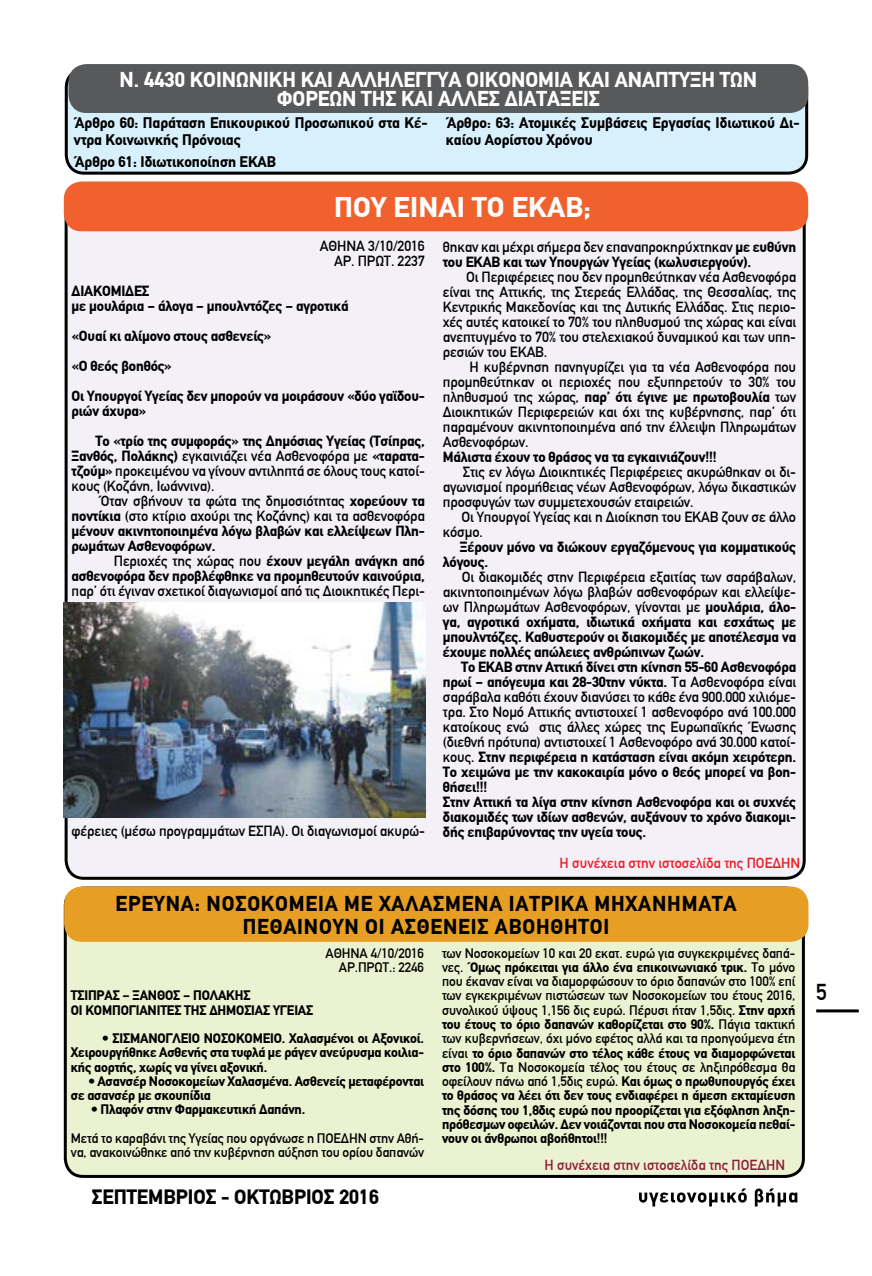
<style>
.page{position:relative;width:872px;height:1276px;background:#fff}
.page>*{position:absolute;margin:0;border:0;box-sizing:border-box;transform-origin:0 0}
.t1{font:700 27.75px "CF Din";letter-spacing:.01em;color:#fff;scale:1.05 1}
.t2{font:22.5px "CF Din";color:#000}
.t3{font:700 21px "CF Din";color:#fff}
.t4{font:700 21px/22.5px "CF Din";letter-spacing:.04em;color:#000;text-align:center}
.t5{font:700 20.25px "CF Din";color:#000}
.t6{font:700 15px/16.5px "CF Din";color:#000}
.t7{font:700 14.4px/15px "CF Din";letter-spacing:-.01em;color:#000}
.t8{font:14.4px/15px "CF Din";letter-spacing:-.01em;color:#000;text-align:justify}
.t9{font:14.25px "CF Din";color:#ed1d24}
.t10{font:14.25px "CF Din";color:#8b1e36}
.t11{font:700 13.5px/14.2px "CF Din";letter-spacing:-.01em;color:#000}
.t12{font:13.5px/14.2px "CF Din";letter-spacing:-.01em;color:#000;text-align:right}
.s1{font-weight:700}
.s2{font-weight:400}
</style>
<div class="page">
<svg style="left:639px;top:1188px;width:158px;height:18px"></svg>
<hr style="left:816px;top:1009px;width:42px;height:3px;background:#000">
<div style="left:66px;top:190px;width:738px;height:688px;background:#f3f0f8;border-radius:18px"></div>
<div style="left:64px;top:181px;width:744px;height:50px;background:#f1612e;border-radius:18px"></div>
<img style="left:64px;top:603px;width:361px;height:215px">
<div style="left:66px;top:70px;width:740px;height:103px;background:#d7f0fc;border-radius:18px"></div>
<div style="left:65px;top:68px;width:743px;height:107px;border:3px solid #000;border-radius:18px"></div>
<div style="left:68px;top:64px;width:740px;height:49px;background:#58595b;border-radius:18px"></div>
<div style="left:65px;top:888px;width:738px;height:288px;background:#ebf2d1;border-radius:18px"></div>
<div style="left:64px;top:886px;width:741px;height:292px;border:3px solid #000;border-radius:18px"></div>
<div style="left:64px;top:886px;width:744px;height:56px;background:#e69f24;border-radius:18px"></div>
<h3 class="t3" style="left:120px;top:64px;width:96px">Ν. 4430 Κοινωνικ</h3>
<h3 class="t3" style="left:282px;top:64px;width:30px">ή και</h3>
<h3 class="t3" style="left:338px;top:64px;width:79px">Αλληλέγγυα</h3>
<h3 class="t3" style="left:466px;top:64px;width:26px">Οικονομία</h3>
<h3 class="t3" style="left:577px;top:64px;width:11px">και</h3>
<h3 class="t3" style="left:614px;top:64px;width:14px">ανάπτυξη</h3>
<h3 class="t3" style="left:719px;top:64px;width:14px">των</h3>
<h3 class="t3" style="left:277px;top:83px;width:14px">φορέων</h3>
<h3 class="t3" style="left:361px;top:83px;width:13px">της</h3>
<h3 class="t3" style="left:401px;top:83px;width:11px">και</h3>
<h3 class="t3" style="left:438px;top:83px;width:79px">άλλες διατάξεις</h3>
<p class="t6" style="left:74px;top:115px;width:355px">Άρθρο 60: Παράταση Επικουρικού Προσωπικού στα Κέ&shy;ντρα Κοινωινκής Πρόνοιας</p>
<p class="t6" style="left:74px;top:154px;width:204px">Άρθρο 61: Ιδιωτικοποίηση ΕΚΑΒ</p>
<p class="t6" style="left:446px;top:115px;width:355px">Άρθρο: 63: Ατομικές Συμβάσεις Εργασίας Ιδιωτικού Δι&shy;καίου Αορίστου Χρόνου</p>
<h1 class="t1" style="left:334px;top:187px;width:71px">Που είναι</h1>
<h1 class="t1" style="left:472px;top:187px;width:115px">το ΕΚΑΒ;</h1>
<p class="t8" style="left:320px;top:238px;width:106px;text-align:right">ΑΘΗΝΑ 3/10/2016<br>ΑΡ. ΠΡΩΤ. 2237</p>
<p class="t7" style="left:72px;top:283px;width:278px">ΔΙΑΚΟΜΙΔΕΣ<br>με μουλάρια – άλογα – μπουλντόζες – αγροτικά</p>
<p class="t7" style="left:72px;top:321px;width:355px;line-height:30px">«Ουαί κι αλίμονο στους ασθενείς»<br>«Ο θεός βοηθός»<br>Οι Υπουργοί Υγείας δεν μπορούν να μοιράσουν «δύο γαϊδου-</p>
<p class="t7" style="left:95px;top:396px;width:331px;line-height:30px;text-indent:-24px">ριών άχυρα»<br>Το «τρίο της συμφοράς» της Δημόσιας Υγείας (Τσίπρας,</p>
<p class="t8" style="left:72px;top:448px;width:355px"><span class="s1">Ξανθός, Πολάκης)</span> εγκαινιάζει νέα Ασθενοφόρα με <span class="s1">«ταρατα&shy;τζούμ»</span> προκειμένου να γίνουν αντιληπτά σε όλους τους κατοί&shy;κους (Κοζάνη, Ιωάννινα).</p>
<p class="t7" style="left:72px;top:493px;width:355px;text-align:justify;text-indent:27px"><span class="s2">Όταν σβήνουν τα φώτα της δημοσιότητας</span> χορεύουν τα ποντίκια <span class="s2">(στο κτίριο αχούρι της Κοζάνης) και τα ασθενοφόρα </span>μένουν ακινητοποιημένα λόγω βλαβών και ελλείψεων Πλη&shy;ρωμάτων Ασθενοφόρων.</p>
<p class="t7" style="left:72px;top:553px;width:355px;text-align:right"><span class="s2">Περιοχές της χώρας που</span> έχουν μεγάλη ανάγκη από ασθενοφόρα δεν προβλέφθηκε να προμηθευτούν καινούρια,</p>
<p class="t8" style="left:72px;top:583px;width:355px">παρ’ ότι έγιναν σχετικοί διαγωνισμοί από τις Διοικητικές Περι-</p>
<p class="t8" style="left:72px;top:823px;width:355px">φέρειες (μέσω προγραμμάτων ΕΣΠΑ). Οι διαγωνισμοί ακυρώ-</p>
<p class="t7" style="left:443px;top:239px;width:355px"><span class="s2">θηκαν και μέχρι σήμερα δεν επαναπροκηρύχτηκαν</span> με ευθύνη του ΕΚΑΒ και των Υπουργών Υγείας (κωλυσιεργούν).</p>
<p class="t8" style="left:443px;top:269px;width:355px;text-indent:23px">Οι Περιφέρειες που δεν προμηθεύτηκαν νέα Ασθενοφόρα είναι της Αττικής, της Στερεάς Ελλάδας, της Θεσσαλίας, της Κεντρικής Μακεδονίας και της Δυτικής Ελλάδας. Στις περιο&shy;χές αυτές κατοικεί το 70% του πληθυσμού της χώρας και είναι ανεπτυγμένο το 70% του στελεχιακού δυναμικού και των υπη&shy;ρεσιών του ΕΚΑΒ.</p>
<p class="t8" style="left:443px;top:359px;width:355px;text-indent:27px">Η κυβέρνηση πανηγυρίζει για τα νέα Ασθενοφόρα που προμηθεύτηκαν οι περιοχές που εξυπηρετούν το 30% του πληθυσμού της χώρας, <span class="s1">παρ’ ότι έγινε με πρωτοβουλία</span> των Διοικητικών Περιφερειών και όχι της κυβέρνησης, παρ’ ότι παραμένουν ακινητοποιημένα από την έλλειψη Πληρωμάτων Ασθενοφόρων.</p>
<p class="t7" style="left:443px;top:449px;width:275px">Μάλιστα έχουν το θράσος να τα εγκαινιάζουν!!!</p>
<p class="t8" style="left:443px;top:464px;width:355px;text-indent:20px">Στις εν λόγω Διοικητικές Περιφέρειες ακυρώθηκαν οι δι&shy;αγωνισμοί προμήθειας νέων Ασθενοφόρων, λόγω δικαστικών προσφυγών των συμμετεχουσών εταιρειών.</p>
<p class="t8" style="left:443px;top:509px;width:355px;text-indent:19px">Οι Υπουργοί Υγείας και η Διοίκηση του ΕΚΑΒ ζουν σε άλλο κόσμο.</p>
<p class="t7" style="left:443px;top:539px;width:355px;text-indent:17px">Ξέρουν μόνο να διώκουν εργαζόμενους για κομματικούς λόγους.</p>
<p class="t7" style="left:443px;top:569px;width:355px;text-align:justify;text-indent:19px"><span class="s2">Οι διακομιδές στην Περιφέρεια εξαιτίας των σαράβαλων, ακινητοποιημένων λόγω βλαβών ασθενοφόρων και ελλείψε&shy;ων Πληρωμάτων Ασθενοφόρων, γίνονται με</span> μουλάρια, άλο&shy;γα, αγροτικά οχήματα, ιδιωτικά οχήματα και εσχάτως με μπουλντόζες. Καθυστερούν οι διακομιδές με αποτέλεσμα να έχουμε πολλές απώλειες ανθρώπινων ζωών.</p>
<p class="t7" style="left:443px;top:659px;width:355px;text-indent:18px">Το ΕΚΑΒ στην Αττική δίνει στη κίνηση 55-60 Ασθενοφόρα πρωί – απόγευμα και 28-30την νύκτα. <span class="s2">Τα Ασθενοφόρα είναι σαράβαλα καθότι έχουν διανύσει το κάθε ένα 900.000 χιλιόμε&shy;τρα. Στο Νομό Αττικής αντιστοιχεί 1 ασθενοφόρο ανά 100.000 κατοίκους ενώ στις άλλες χώρες της Ευρωπαϊκής Ένωσης (διεθνή πρότυπα) αντιστοιχεί 1 Ασθενοφόρο ανά 30.000 κατοί&shy;κους.</span> Στην περιφέρεια η κατάσταση είναι ακόμη χειρότερη.<br>Το χειμώνα με την κακοκαιρία μόνο ο θεός μπορεί να βοη&shy;θήσει!!!<br>Στην Αττική τα λίγα στην κίνηση Ασθενοφόρα και οι συχνές διακομιδές των ιδίων ασθενών, αυξάνουν το χρόνο διακομι&shy;δής επιβαρύνοντας την υγεία τους.</p>
<p class="t9" style="left:559px;top:853px;width:242px">Η συνέχεια στην ιστοσελίδα της ΠΟΕΔΗΝ</p>
<h3 class="t4" style="left:116px;top:892px;width:622px">ΕΡΕΥΝΑ: ΝΟΣΟΚΟΜΕΙΑ ΜΕ ΧΑΛΑΣΜΕΝΑ ΙΑΤΡΙΚΑ ΜΗΧΑΝΗΜΑΤΑ<br>ΠΕΘΑΙΝΟΥΝ ΟΙ ΑΣΘΕΝΕΙΣ ΑΒΟΗΘΗΤΟΙ</h3>
<p class="t12" style="left:326px;top:945px;width:100px">ΑΘΗΝΑ 4/10/2016<br>ΑΡ.ΠΡΩΤ.: 2246</p>
<p class="t11" style="left:71px;top:988px;width:244px">ΤΣΙΠΡΑΣ – ΞΑΝΘΟΣ – ΠΟΛΑΚΗΣ<br>ΟΙ ΚΟΜΠΟΓΙΑΝΙΤΕΣ ΤΗΣ ΔΗΜΟΣΙΑΣ ΥΓΕΙΑΣ</p>
<p class="t11" style="left:71px;top:1031px;width:355px;text-align:justify;text-indent:31px">• ΣΙΣΜΑΝΟΓΛΕΙΟ ΝΟΣΟΚΟΜΕΙΟ. Χαλασμένοι οι Αξονικοί.<br>Χειρουργήθηκε Ασθενής στα τυφλά με ράγεν ανεύρυσμα κοιλια&shy;κής αορτής, χωρίς να γίνει αξονική.</p>
<p class="t11" style="left:71px;top:1074px;width:355px;text-indent:18px">• Ασανσέρ Νοσοκομείων Χαλασμένα. Ασθενείς μεταφέρονται σε ασανσέρ με σκουπίδια</p>
<p class="t11" style="left:91px;top:1102px;width:216px">• Πλαφόν στην Φαρμακευτική Δαπάνη.</p>
<p class="t12" style="left:71px;top:1131px;width:355px;text-align:left">Μετά το καραβάνι της Υγείας που οργάνωσε η ΠΟΕΔΗΝ στην Αθή&shy;να, ανακοινώθηκε από την κυβέρνηση αύξηση του ορίου δαπανών</p>
<h3 class="t5" style="left:92px;top:1181px;width:289px">ΣΕΠΤΕΜΒΡΙΟΣ - ΟΚΤΩΒΡΙΟΣ 2016</h3>
<p class="t11" style="left:442px;top:945px;width:355px;text-align:justify"><span class="s2">των Νοσοκομείων 10 και 20 εκατ. ευρώ για συγκεκριμένες δαπά&shy;νες.</span> Όμως πρόκειται για άλλο ένα επικοινωνιακό τρικ. <span class="s2">Το μόνο που έκαναν είναι να διαμορφώσουν το όριο δαπανών στο 100% επί των εγκεκριμένων πιστώσεων των Νοσοκομείων του έτους 2016, συνολικού ύψους 1,156 δις ευρώ. Πέρυσι ήταν 1,5δις.</span> Στην αρχή του έτους το όριο δαπανών καθορίζεται στο 90%. <span class="s2">Πάγια τακτική των κυβερνήσεων, όχι μόνο εφέτος αλλά και τα προηγούμενα έτη είναι</span> το όριο δαπανών στο τέλος κάθε έτους να διαμορφώνεται στο 100%. <span class="s2">Τα Νοσοκομεία τέλος του έτους σε ληξιπρόθεσμα θα οφείλουν πάνω από 1,5δις ευρώ.</span> Και όμως ο πρωθυπουργός έχει το θράσος να λέει ότι δεν τους ενδιαφέρει η άμεση εκταμίευση της δόσης του 1,8δις ευρώ που προορίζεται για εξόφληση ληξη&shy;πρόθεσμων οφειλών. Δεν νοιάζονται που στα Νοσοκομεία πεθαί&shy;νουν οι άνθρωποι αβοήθητοι!!!</p>
<p class="t10" style="left:544px;top:1155px;width:242px">Η συνέχεια στην ιστοσελίδα της ΠΟΕΔΗΝ</p>
<h2 class="t2" style="left:816px;top:976px;width:12px">5</h2>
</div>
